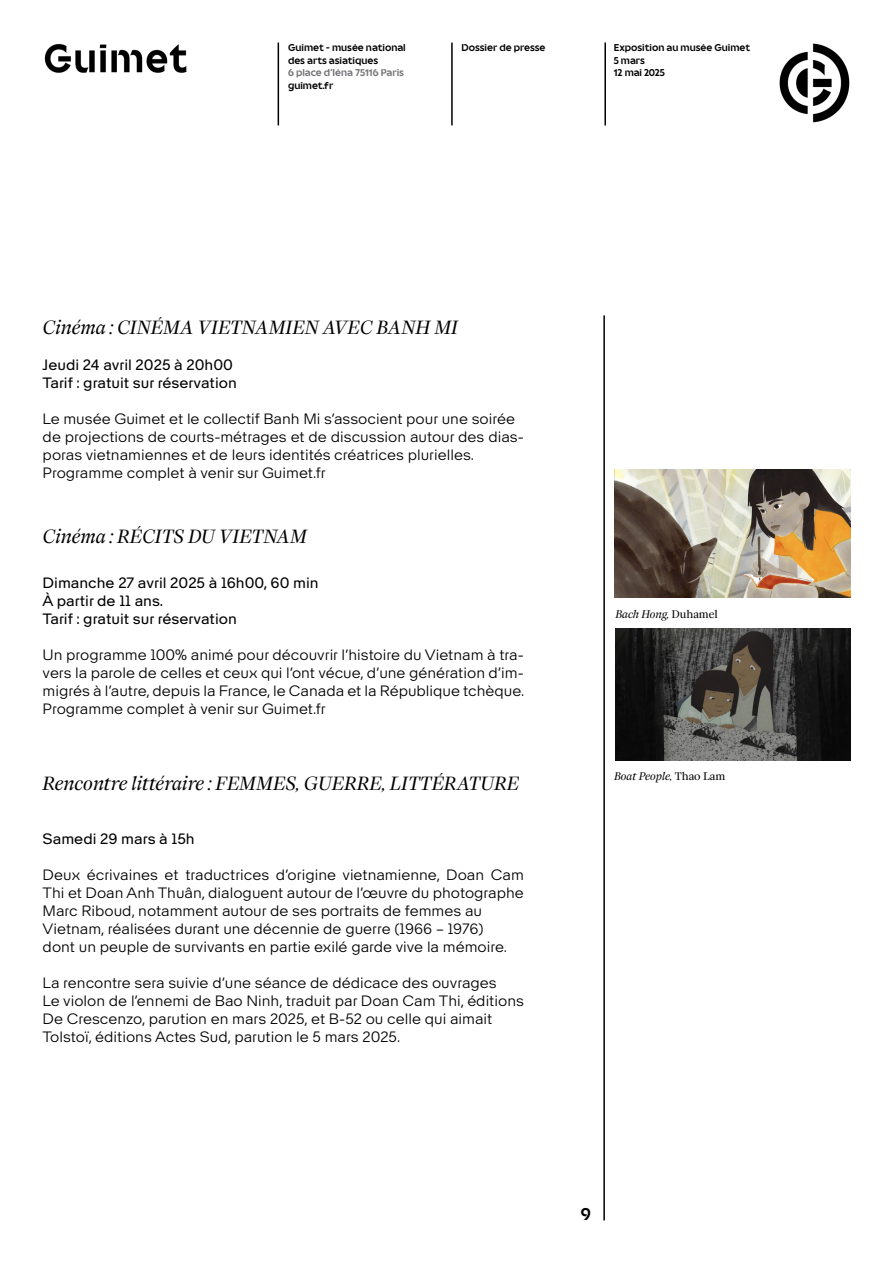
<style>
.page{position:relative;width:893px;height:1263px;background:#fff}
.page>*{position:absolute;margin:0;border:0;box-sizing:border-box;transform-origin:0 0}
.t1{font:italic 18px "ES Face";color:#000}
.t2{font:18px "Guimet 09 01 25 Bold";color:#000}
.t3{font:300 15px/18px "Citizen Grotesk";color:#000}
.t4{font:15px/18px "Citizen Grotesk";color:#000}
.t5{font:10.5px/12.6px "Guimet 09 01 25 Bold";color:#000}
.t6{font:italic 10.5px "ES Face";color:#000}
.t7{font:10.5px "Guimet 09 01 25 Bold";color:#717275}
.s1{font-style:normal}
</style>
<div class="page">
<img style="left:44px;top:43px;width:143px;height:30px">
<hr style="left:278px;top:43px;width:1px;height:82px;background:#000">
<img style="left:779px;top:43px;width:71px;height:80px">
<hr style="left:451px;top:43px;width:2px;height:82px;background:#000">
<hr style="left:604px;top:43px;width:2px;height:82px;background:#000">
<hr style="left:603px;top:315px;width:2px;height:905px;background:#000">
<img style="left:614px;top:470px;width:237px;height:128px">
<img style="left:615px;top:629px;width:236px;height:132px">
<p class="t5" style="left:288px;top:41px;width:119px">Guimet - musée national des arts asiatiques</p>
<p class="t7" style="left:288px;top:67px;width:117px">6 place d’Iéna 75116 Paris</p>
<p class="t5" style="left:288px;top:79px;width:47px">guimet.fr</p>
<p class="t5" style="left:461px;top:41px;width:86px">Dossier de presse</p>
<p class="t5" style="left:614px;top:41px;width:138px">Exposition au musée Guimet<br>5 mars<br>12 mai 2025</p>
<p class="t1" style="left:43px;top:314px;width:417px">Cinéma : CINÉMA VIETNAMIEN AVEC BANH MI</p>
<p class="t4" style="left:43px;top:355px;width:196px">Jeudi 24 avril 2025 à 20h00<br>Tarif : gratuit sur réservation</p>
<p class="t3" style="left:43px;top:409px;width:483px">Le musée Guimet et le collectif Banh Mi s’associent pour une soirée de projections de courts-métrages et de discussion autour des dias&shy;poras vietnamiennes et de leurs identités créatrices plurielles.<br>Programme complet à venir sur Guimet.fr</p>
<p class="t1" style="left:43px;top:523px;width:266px">Cinéma : RÉCITS DU VIETNAM</p>
<p class="t4" style="left:43px;top:573px;width:277px">Dimanche 27 avril 2025 à 16h00, 60 min<br>À partir de 11 ans.<br>Tarif : gratuit sur réservation</p>
<p class="t3" style="left:43px;top:645px;width:483px;text-align:justify">Un programme 100% animé pour découvrir l’histoire du Vietnam à tra&shy;vers la parole de celles et ceux qui l’ont vécue, d’une génération d’im&shy;migrés à l’autre, depuis la France, le Canada et la République tchèque.<br>Programme complet à venir sur Guimet.fr</p>
<p class="t1" style="left:43px;top:769px;width:478px">Rencontre littéraire : FEMMES, GUERRE, LITTÉRATURE</p>
<p class="t4" style="left:43px;top:829px;width:154px">Samedi 29 mars à 15h</p>
<p class="t3" style="left:43px;top:864px;width:483px">Deux écrivaines et traductrices d’origine vietnamienne, Doan Cam Thi et Doan Anh Thuân, dialoguent autour de l’œuvre du photographe Marc Riboud, notamment autour de ses portraits de femmes au Vietnam, réalisées durant une décennie de guerre (1966 – 1976)<br>dont un peuple de survivants en partie exilé garde vive la mémoire.</p>
<p class="t3" style="left:43px;top:972px;width:483px">La rencontre sera suivie d’une séance de dédicace des ouvrages<br>Le violon de l’ennemi de Bao Ninh, traduit par Doan Cam Thi, éditions De Crescenzo, parution en mars 2025, et B-52 ou celle qui aimait Tolstoï, éditions Actes Sud, parution le 5 mars 2025.</p>
<p class="t6" style="left:615px;top:606px;width:104px">Bach Hong, <span class="s1">Duhamel</span></p>
<p class="t6" style="left:614px;top:768px;width:113px">Boat People, <span class="s1">Thao Lam</span></p>
<p class="t2" style="left:581px;top:1203px;width:12px">9</p>
</div>
